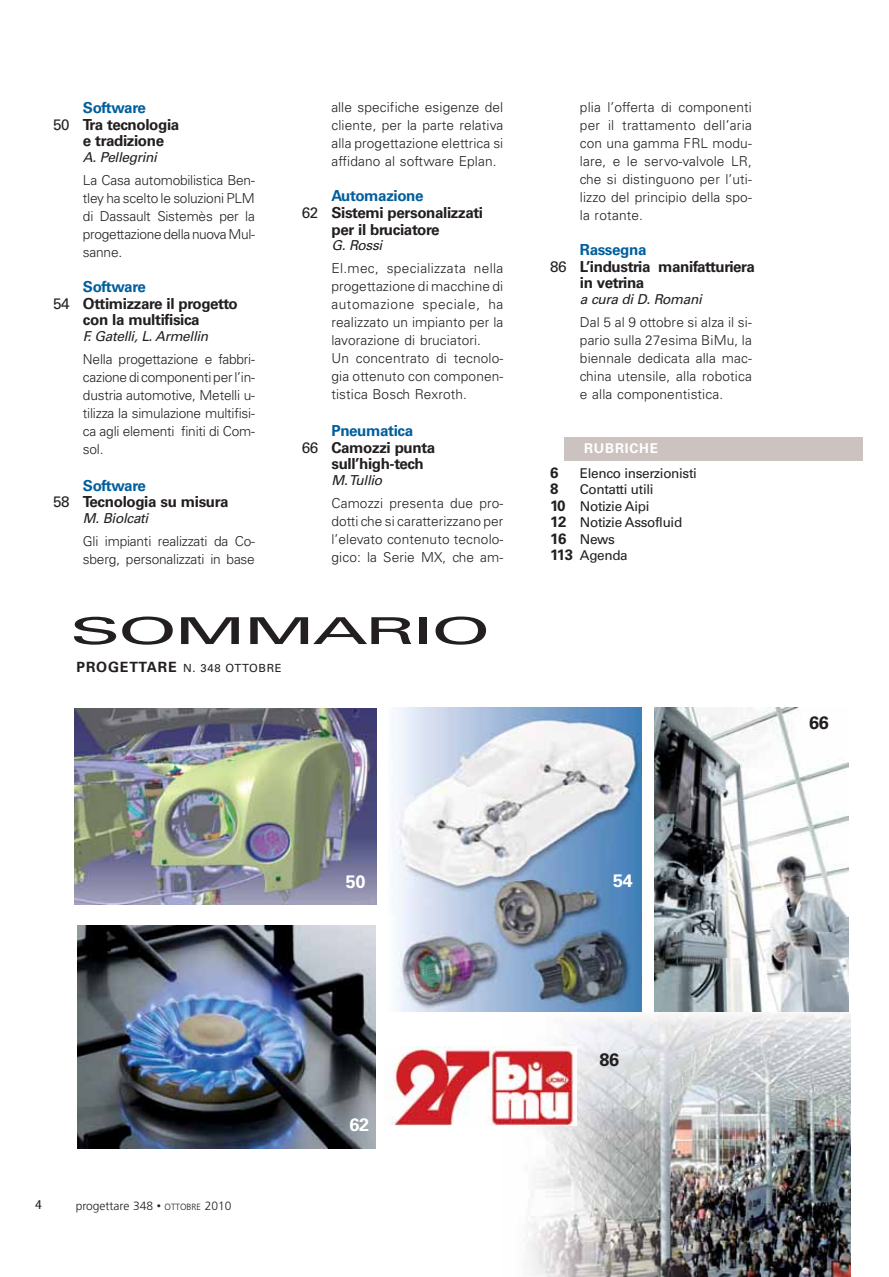
<style>
.page{position:relative;width:889px;height:1277px;background:#fff}
.page>*{position:absolute;margin:0;border:0;box-sizing:border-box;transform-origin:0 0}
.t1{font:37.05px "Univers LT";letter-spacing:-.04em;color:#231f20;scale:2.06 1}
.t2{font:700 18px "Univers LT";color:#fff}
.t3{font:700 18px "Univers LT";color:#231f20}
.t4{font:700 15.15px/16.6px "Univers LT";letter-spacing:-.025em;color:#231f20}
.t5{font:700 15.15px "Univers LT";letter-spacing:-.025em;color:#005e9d}
.t6{font:700 15px "Univers LT";color:#231f20}
.t7{font:300 13.65px/18px "Univers LT";letter-spacing:.01em;color:#231f20;text-align:justify}
.t8{font:italic 13.65px "Univers LT";letter-spacing:-.025em;color:#231f20}
.t9{font:300 13.65px/18px "Univers LT";letter-spacing:-.015em;color:#231f20}
.t10{font:13.5px/16.5px "Univers LT";letter-spacing:-.025em;color:#231f20}
.t11{font:700 13.5px "Univers LT";letter-spacing:.06em;color:#fff}
.t12{font:condensed 13.5px "Myriad";color:#231f20;scale:1.27 1}
.t13{font:300 12px "Frutiger LT";color:#231f20}
.t14{font:11.25px "Univers LT";letter-spacing:.06em;color:#231f20}
.s1{font-weight:400}
.s2{color:#005e9d}
.s3{font-weight:700;font-size:14.1px}
.s4{font-weight:700;font-size:15px}
.s5{font-family:"Arial";font-weight:400}
.s6{font-size:9px}
</style>
<div class="page">
<div style="left:563px;top:437px;width:299px;height:23px;background:#ccc2c0"></div>
<img style="left:502px;top:1009px;width:348px;height:268px">
<img style="left:392px;top:708px;width:249px;height:304px">
<img style="left:75px;top:708px;width:301px;height:197px">
<img style="left:77px;top:926px;width:298px;height:222px">
<img style="left:654px;top:708px;width:193px;height:304px">
<img style="left:386px;top:1047px;width:190px;height:78px">
<p class="t5" style="left:83px;top:100px;width:64px">Software</p>
<p class="t4" style="left:53px;top:117px;width:128px"><span class="s1">50</span> Tra tecnologia</p>
<p class="t4" style="left:83px;top:133px;width:83px">e tradizione</p>
<p class="t8" style="left:83px;top:150px;width:76px">A. Pellegrini</p>
<p class="t7" style="left:83px;top:172px;width:173px">La Casa automobilistica Ben&shy;tley ha scelto le soluzioni PLM di Dassault Sistemès per la progettazione della nuova Mul&shy;sanne.</p>
<p class="t5" style="left:83px;top:280px;width:64px">Software</p>
<p class="t4" style="left:53px;top:296px;width:186px"><span class="s1">54</span> Ottimizzare il progetto</p>
<p class="t4" style="left:83px;top:312px;width:118px">con la multifisica</p>
<p class="t8" style="left:83px;top:330px;width:127px">F. Gatelli, L. Armellin</p>
<p class="t7" style="left:83px;top:351px;width:173px">Nella progettazione e fabbri&shy;cazione di componenti per l’in&shy;dustria automotive, Metelli u&shy;tilizza la simulazione multifisi&shy;ca agli elementi finiti di Com&shy;sol.</p>
<p class="t4" style="left:53px;top:478px;width:177px;text-indent:30px"><span class="s2">Software<br></span><span class="s1">58</span> Tecnologia su misura</p>
<p class="t8" style="left:83px;top:512px;width:67px">M. Biolcati</p>
<p class="t9" style="left:83px;top:533px;width:173px">Gli impianti realizzati da Co&shy;sberg, personalizzati in base</p>
<p class="t7" style="left:331px;top:99px;width:173px">alle specifiche esigenze del cliente, per la parte relativa alla progettazione elettrica si affidano al software Eplan.</p>
<p class="t5" style="left:331px;top:189px;width:94px">Automazione</p>
<p class="t4" style="left:301px;top:205px;width:183px"><span class="s1">62</span> Sistemi personalizzati</p>
<p class="t4" style="left:331px;top:222px;width:110px">per il bruciatore</p>
<p class="t8" style="left:331px;top:239px;width:52px">G. Rossi</p>
<p class="t7" style="left:331px;top:260px;width:173px;text-align:left">El.mec, specializzata nella progettazione di macchine di automazione speciale, ha rea lizzato un impianto per la lavorazione di bruciatori.<br>Un concentrato di tecnolo&shy;gia ottenuto con componen&shy;tistica Bosch Rexroth.</p>
<p class="t5" style="left:331px;top:424px;width:83px">Pneumatica</p>
<p class="t4" style="left:301px;top:440px;width:135px"><span class="s1">66</span> Camozzi punta</p>
<p class="t4" style="left:331px;top:456px;width:94px">sull’high-tech</p>
<p class="t8" style="left:331px;top:474px;width:52px">M. Tullio</p>
<p class="t7" style="left:331px;top:495px;width:173px">Camozzi presenta due pro&shy;dotti che si caratterizzano per l’elevato contenuto tecnolo&shy;gico: la Serie MX, che am-</p>
<h1 class="t1" style="left:70px;top:613px;width:206px">SOMMARIO</h1>
<p class="t14" style="left:77px;top:662px;width:207px"><span class="s3">PROGETTARE</span> N. 348 OTTOBRE</p>
<p class="t7" style="left:580px;top:99px;width:173px">plia l’offerta di componenti per il trattamento dell’aria con una gamma FRL modu&shy;lare, e le servo-valvole LR, che si distinguono per l’uti&shy;lizzo del principio della spo&shy;la rotante.</p>
<p class="t5" style="left:580px;top:243px;width:68px">Rassegna</p>
<p class="t4" style="left:550px;top:259px;width:206px"><span class="s1">86</span> L’industria manifatturiera</p>
<p class="t4" style="left:580px;top:276px;width:66px">in vetrina</p>
<p class="t8" style="left:580px;top:293px;width:123px">a cura di D. Romani</p>
<p class="t7" style="left:580px;top:314px;width:173px">Dal 5 al 9 ottobre si alza il si&shy;pario sulla 27esima BiMu, la biennale dedicata alla mac&shy;china utensile, alla robotica e alla componentistica.</p>
<p class="t11" style="left:584px;top:442px;width:75px">RUBRICHE</p>
<p class="t6" style="left:550px;top:465px;width:10px">6</p>
<p class="t10" style="left:580px;top:466px;width:118px">Elenco inserzionisti</p>
<p class="t6" style="left:550px;top:482px;width:10px">8</p>
<p class="t10" style="left:550px;top:482px;width:134px;text-indent:30px">Contatti utili<br><span class="s4">10</span> Notizie Aipi<br><span class="s4">12</span> Notizie Assofluid<br><span class="s4">16</span> News<br><span class="s4">113</span> Agenda</p>
<h2 class="t3" style="left:809px;top:714px;width:21px">66</h2>
<h2 class="t2" style="left:346px;top:873px;width:21px">50</h2>
<h2 class="t2" style="left:613px;top:872px;width:21px">54</h2>
<p class="t12" style="left:35px;top:1198px;width:7px">4</p>
<p class="t13" style="left:76px;top:1199px;width:157px">progettare 348 <span class="s5">•</span> <span class="s6">OTTOBRE</span> 2010</p>
<h2 class="t2" style="left:349px;top:1116px;width:21px">62</h2>
<h2 class="t3" style="left:599px;top:1051px;width:21px">86</h2>
</div>
